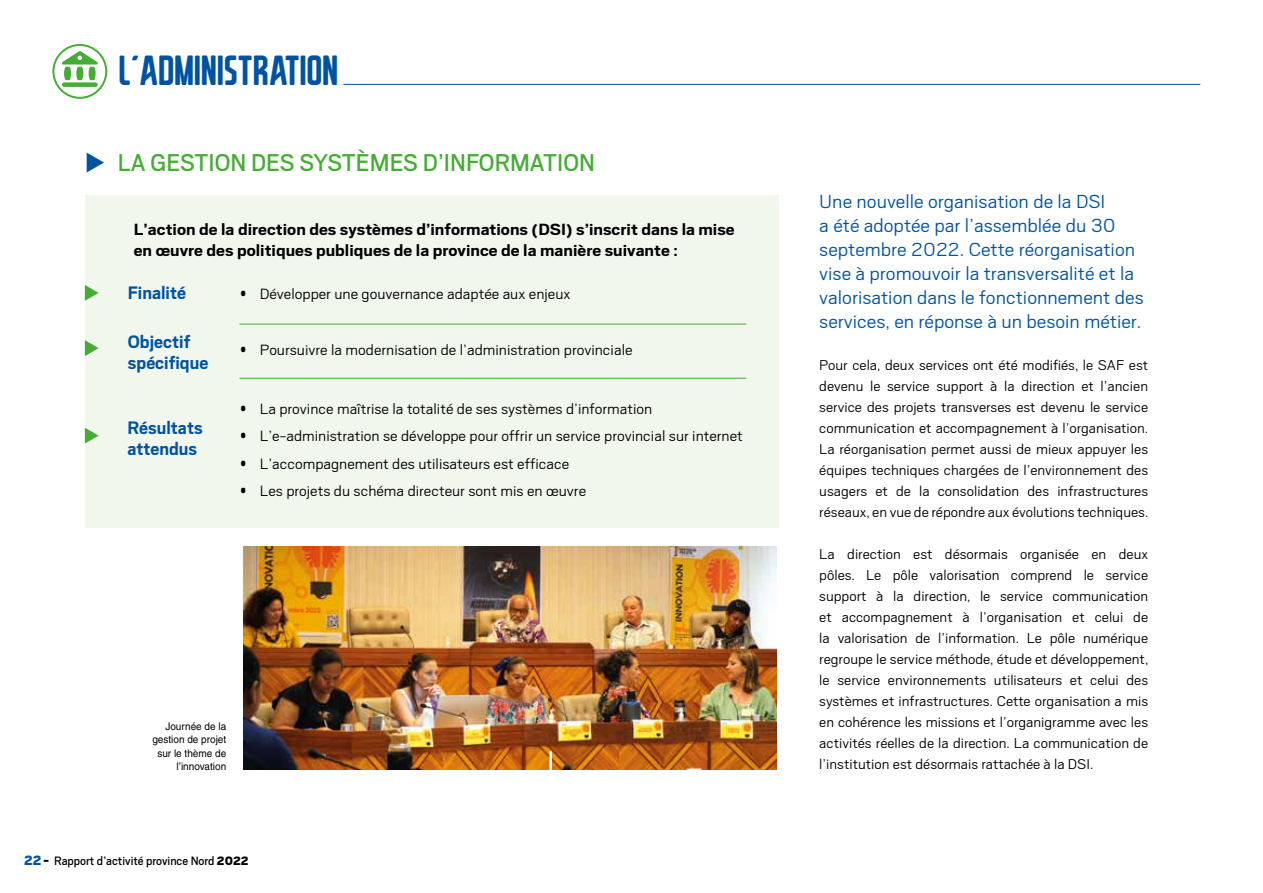
<style>
.page{position:relative;width:1263px;height:893px;background:#fff}
.page>*{position:absolute;margin:0;border:0;box-sizing:border-box;transform-origin:0 0}
.t1{font:42px "The Brown";color:#0053a2}
.t2{font:27px "Scout";color:#45ac34}
.t3{font:300 21px/24px "Scout";color:#0053a2;scale:1.1 1}
.t4{font:700 20.1px/21.5px "Scout";color:#0053a2}
.t5{font:700 18px/21px "Scout";color:#000;scale:1.1 1}
.t6{font:300 16.5px "Scout";color:#000;scale:1.1 1}
.t7{font:300 15.75px/21px "Scout";color:#000;text-align:justify;scale:1.1 1}
.t8{font:13.5px "Scout";color:#000}
.t9{font:condensed 10.5px/13.5px "Helvetica";color:#000;text-align:right;scale:1.16 1}
.s1{color:#0053a2}
.s2{font-weight:900;font-size:15px;color:#0053a2}
.s3{font-weight:900;font-size:15px}
.s4{font-weight:900}
</style>
<div class="page">
<hr style="left:343px;top:84px;width:857px;height:1px;background:#0053a2">
<svg style="left:52px;top:44px;width:55px;height:55px"></svg>
<div style="left:85px;top:196px;width:693px;height:332px;background:#eef5e9"></div>
<hr style="left:239px;top:324px;width:507px;height:1px;background:#45ac34">
<hr style="left:239px;top:378px;width:507px;height:1px;background:#45ac34">
<svg style="left:85px;top:340px;width:14px;height:16px"></svg>
<svg style="left:85px;top:428px;width:14px;height:16px"></svg>
<svg style="left:85px;top:285px;width:14px;height:16px"></svg>
<img style="left:244px;top:546px;width:532px;height:224px">
<hr style="left:549px;top:751px;width:3px;height:42px;background:#fff">
<h1 class="t1" style="left:120px;top:50px;width:221px">L'ADMINISTRATION</h1>
<h2 class="t2" style="left:85px;top:145px;width:512px"><span class="s1">◆</span> LA GESTION DES SYSTÈMES D’INFORMATION</h2>
<p class="t5" style="left:134px;top:218px;width:548px">L’action de la direction des systèmes d’informations (DSI) s’inscrit dans la mise en œuvre des politiques publiques de la province de la manière suivante :</p>
<p class="t4" style="left:128px;top:281px;width:60px">Finalité</p>
<p class="t4" style="left:128px;top:330px;width:82px">Objectif spécifique</p>
<p class="t4" style="left:127px;top:416px;width:77px">Résultats attendus</p>
<p class="t6" style="left:239px;top:283px;width:302px">• Développer une gouvernance adaptée aux enjeux</p>
<p class="t6" style="left:239px;top:339px;width:359px">• Poursuivre la modernisation de l’administration provinciale</p>
<p class="t6" style="left:239px;top:398px;width:377px">• La province maîtrise la totalité de ses systèmes d’information</p>
<p class="t6" style="left:239px;top:426px;width:459px">• L’e-administration se développe pour offrir un service provincial sur internet</p>
<p class="t6" style="left:239px;top:453px;width:301px">• L’accompagnement des utilisateurs est efficace</p>
<p class="t6" style="left:239px;top:480px;width:317px">• Les projets du schéma directeur sont mis en œuvre</p>
<p class="t9" style="left:152px;top:719px;width:65px">Journée de la gestion de projet sur le thème de l’innovation</p>
<p class="t8" style="left:24px;top:852px;width:226px"><span class="s2">22</span> <span class="s3">-</span> Rapport d’activité province Nord <span class="s4">2022</span></p>
<h3 class="t3" style="left:819px;top:189px;width:296px">Une nouvelle organisation de la DSI<br>a été adoptée par l’assemblée du 30 septembre 2022. Cette réorganisation vise à promouvoir la transversalité et la valorisation dans le fonctionnement des services, en réponse à un besoin métier.</h3>
<p class="t7" style="left:819px;top:354px;width:301px">Pour cela, deux services ont été modifiés, le SAF est devenu le service support à la direction et l’ancien service des projets transverses est devenu le service communication et accompagnement à l’organisation.<br>La réorganisation permet aussi de mieux appuyer les équipes techniques chargées de l’environnement des usagers et de la consolidation des infrastructures réseaux, en vue de répondre aux évolutions techniques.</p>
<p class="t7" style="left:819px;top:543px;width:301px">La direction est désormais organisée en deux pôles. Le pôle valorisation comprend le service support à la direction, le service communication et accompagnement à l’organisation et celui de la valorisation de l’information. Le pôle numérique regroupe le service méthode, étude et développement, le service environnements utilisateurs et celui des systèmes et infrastructures. Cette organisation a mis en cohérence les missions et l’organigramme avec les activités réelles de la direction. La communication de l’institution est désormais rattachée à la DSI.</p>
</div>
